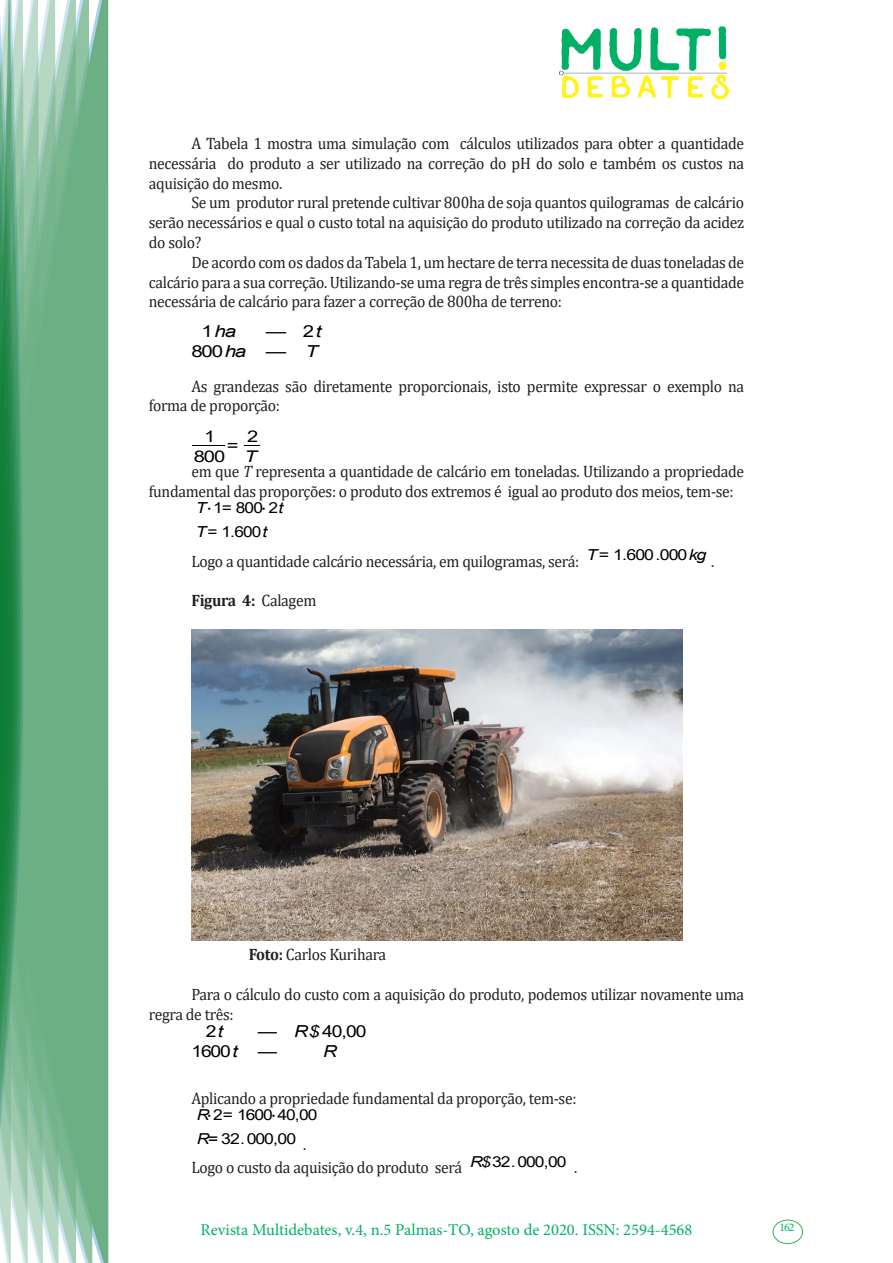
<style>
.page{position:relative;width:893px;height:1263px;background:#fff}
.page>*{position:absolute;margin:0;border:0;box-sizing:border-box;transform-origin:0 0}
.texto{font:16.5px/19.8px "Cambria";letter-spacing:-.02em;color:#231f20;text-align:justify;scale:.95 1}
.t1{font:16.5px "Minion Pro";color:#00b064}
.t2{font:16.5px/19.6px "Arial";letter-spacing:-.055em;color:#000;scale:1.17 1}
.texto-2{font:700 16.5px "Cambria";letter-spacing:-.02em;color:#231f20;scale:.95 1}
.t3{font:italic 16.5px/19.6px "Arial";color:#000;text-align:right;scale:1.24 1}
.t4{font:italic 16.5px "Arial";color:#000;scale:1.17 1}
.t5{font:16.05px/20.2px "Arial";color:#000;text-align:center;scale:1.25 1}
.t6{font:15.15px "Arial";letter-spacing:-.055em;color:#000;scale:1.16 1}
.t7{font:15.15px "Arial";letter-spacing:-.055em;color:#000;scale:1.15 1}
.t8{font:15.15px "Arial";letter-spacing:-.055em;color:#000;scale:1.17 1}
.t9{font:15.15px "Arial";letter-spacing:-.055em;color:#000;scale:1.14 1}
.t10{font:15.15px "Arial";letter-spacing:-.055em;color:#000;scale:1.13 1}
.t11{font:11.7px "Minion Pro";color:#00b064}
.s1{font-style:normal}
.s2{font-style:italic}
.s3{font-family:"Lucida Sans Unicode"}
.s4{font-weight:400}
.s5{font-weight:700}
</style>
<div class="page">
<img style="left:559px;top:26px;width:169px;height:72px">
<div style="left:95px;top:0;width:14px;height:1263px;background:#6caf84"></div>
<svg style="left:79px;top:0;width:16px;height:1263px;background:#71b289"></svg>
<svg style="left:62px;top:0;width:17px;height:1263px;background:#75b48c"></svg>
<svg style="left:45px;top:0;width:17px;height:1263px;background:#7cb792"></svg>
<svg style="left:30px;top:0;width:15px;height:1263px;background:#80ba96"></svg>
<svg style="left:0;top:0;width:30px;height:1263px;background:#61a97f"></svg>
<div style="left:772px;top:1219px;width:31px;height:25px;border:1px solid #40ae49;border-radius:50%"></div>
<hr style="left:193px;top:446px;width:32px;height:1px;background:#000">
<img style="left:191px;top:629px;width:492px;height:311px">
<p class="texto" style="left:149px;top:133px;width:628px;text-indent:43px">A Tabela 1 mostra uma simulação com cálculos utilizados para obter a quantidade necessária do produto a ser utilizado na correção do pH do solo e também os custos na aquisição do mesmo.</p>
<p class="texto" style="left:149px;top:193px;width:628px;text-indent:43px">Se um produtor rural pretende cultivar 800ha de soja quantos quilogramas de calcário serão necessários e qual o custo total na aquisição do produto utilizado na correção da acidez do solo?</p>
<p class="texto" style="left:149px;top:252px;width:628px;text-indent:43px">De acordo com os dados da Tabela 1, um hectare de terra necessita de duas toneladas de calcário para a sua correção. Utilizando-se uma regra de três simples encontra-se a quantidade necessária de calcário para fazer a correção de 800ha de terreno:</p>
<p class="t3" style="left:202px;top:322px;width:29px"><span class="s1">1</span>ha</p>
<p class="t3" style="left:191px;top:322px;width:106px">— <span class="s1">2</span>t<br><span class="s1">800</span>ha — T</p>
<p class="texto" style="left:149px;top:376px;width:628px;text-indent:43px">As grandezas são diretamente proporcionais, isto permite expressar o exemplo na forma de proporção:</p>
<p class="t5" style="left:194px;top:426px;width:27px">1<br>800</p>
<p class="t5" style="left:244px;top:426px;width:13px;text-align:left">2<br><span class="s2">T</span></p>
<p class="texto" style="left:149px;top:461px;width:628px;text-indent:43px">em que <span class="s2">T</span> representa a quantidade de calcário em toneladas. Utilizando a propriedade fundamental das proporções: o produto dos extremos é igual ao produto dos meios, tem-se:</p>
<p class="t9" style="left:196px;top:498px;width:78px"><span class="s2">T</span><span class="s3">⋅</span>1= 800<span class="s3">⋅</span>2<span class="s2">t</span></p>
<p class="t10" style="left:196px;top:521px;width:65px"><span class="s2">T</span>= 1.600<span class="s2">t</span></p>
<p class="texto" style="left:191px;top:551px;width:410px">Logo a quantidade calcário necessária, em quilogramas, será:</p>
<p class="t6" style="left:587px;top:544px;width:105px"><span class="s2">T</span>= 1.600.000<span class="s2">kg</span></p>
<p class="t5" style="left:227px;top:435px;width:11px">=</p>
<p class="texto" style="left:711px;top:551px;width:5px">.</p>
<p class="texto-2" style="left:191px;top:589px;width:133px">Figura 4: <span class="s4">Calagem</span></p>
<p class="texto" style="left:249px;top:945px;width:146px"><span class="s5">Foto:</span> Carlos Kurihara</p>
<p class="texto" style="left:149px;top:984px;width:628px;text-indent:43px">Para o cálculo do custo com a aquisição do produto, podemos utilizar novamente uma regra de três:</p>
<p class="t2" style="left:206px;top:1022px;width:16px">2<span class="s2">t</span></p>
<p class="t2" style="left:191px;top:1022px;width:151px;text-indent:67px"><span class="s2">— R$</span> 40,00<br>1600<span class="s2">t —</span></p>
<p class="t4" style="left:323px;top:1040px;width:13px">R</p>
<p class="texto" style="left:191px;top:1088px;width:407px">Aplicando a propriedade fundamental da proporção, tem-se:</p>
<p class="t7" style="left:197px;top:1104px;width:107px"><span class="s2">R</span><span class="s3">⋅</span>2= 1600<span class="s3">⋅</span>40,00</p>
<p class="t8" style="left:197px;top:1128px;width:86px"><span class="s2">R=</span> 32.000,00</p>
<p class="texto" style="left:303px;top:1134px;width:5px">.</p>
<p class="texto" style="left:191px;top:1158px;width:286px">Logo o custo da aquisição do produto será</p>
<p class="t6" style="left:470px;top:1151px;width:84px"><span class="s2">R$</span>32.000,00</p>
<p class="texto" style="left:574px;top:1158px;width:5px">.</p>
<p class="t1" style="left:200px;top:1218px;width:493px">Revista Multidebates, v.4, n.5 Palmas-TO, agosto de 2020. ISSN: 2594-4568</p>
<p class="t11" style="left:779px;top:1219px;width:16px">162</p>
</div>
